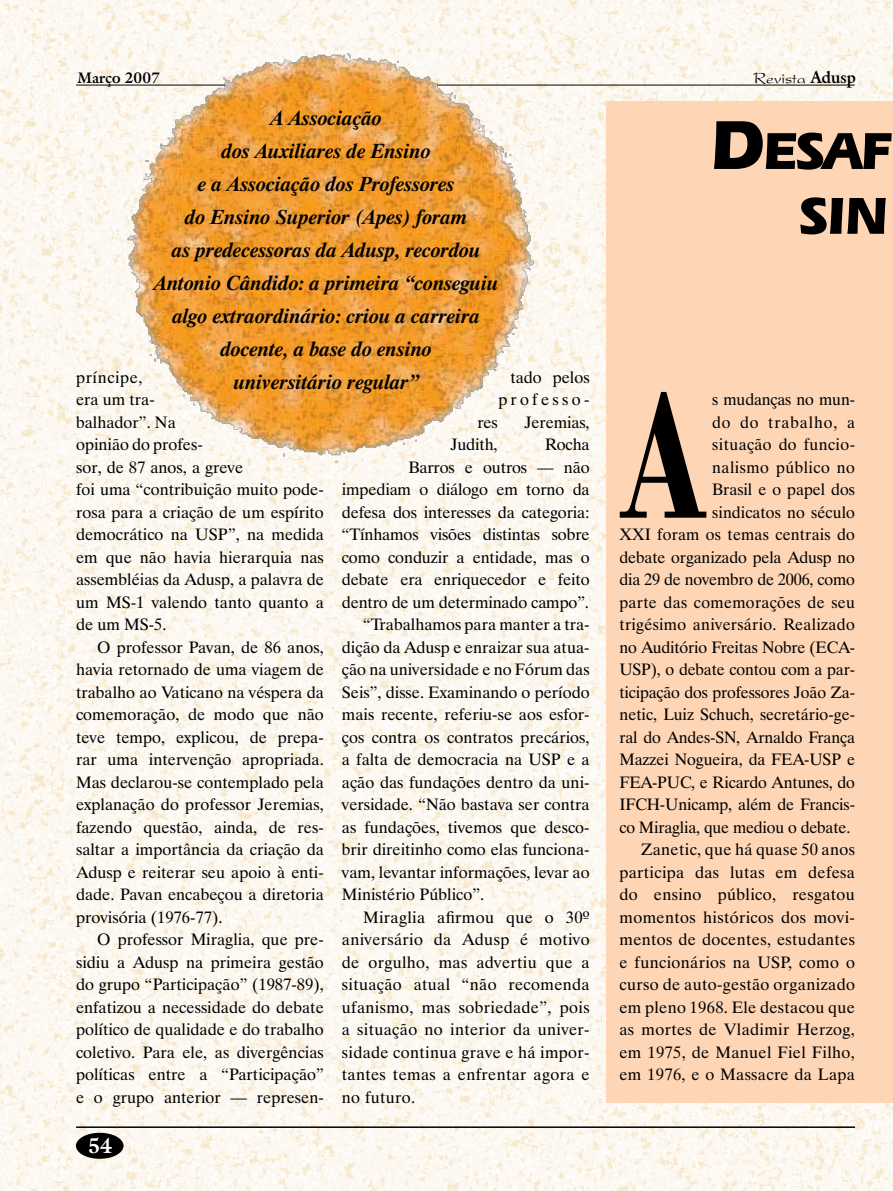
<style>
.page{position:relative;width:893px;height:1191px;background:#fff}
.page>*{position:absolute;margin:0;border:0;box-sizing:border-box;transform-origin:0 0}
.t1{font:700 189.6px "Bodoni BT";color:#000;scale:.7 1}
.t2{font:700 54px/64.8px "Eras IT Cby BT";letter-spacing:-.025em;color:#000;text-align:right}
.t3{font:italic 700 21px/33px "Dutch 801 BT";color:#000;text-align:center}
.t4{font:700 21px "Galliard IT Cby BT";color:#fff}
.t5{font:16.5px/22.5px "Dutch 801 BT";color:#000;text-align:justify}
.t6{font:16.5px/22.5px "Dutch 801 BT";letter-spacing:.02em;color:#000;text-align:right}
.t7{font:16.5px/22.5px "Dutch 801 BT";letter-spacing:.095em;color:#000;text-align:right}
.t8{font:16.5px "President";color:#000}
.t9{font:700 15px "Galliard IT Cby BT";color:#000}
.s1{font-family:"Galliard IT Cby BT";font-weight:700}
.s2{font-size:72px}
</style>
<div class="page">
<img style="left:0;top:0;width:893px;height:1191px">
<hr style="left:76px;top:1126px;width:779px;height:2px;background:#000">
<div style="left:76px;top:1132px;width:48px;height:26px;background:#000;border-radius:50%"></div>
<hr style="left:76px;top:85px;width:779px;height:1px;background:#000">
<div style="left:607px;top:101px;width:286px;height:1001px;background:#fed6b6"></div>
<img style="left:79px;top:41px;width:510px;height:425px">
<p class="t9" style="left:78px;top:68px;width:84px">Março 2007</p>
<p class="t8" style="left:754px;top:69px;width:104px">Revista <span class="s1">Adusp</span></p>
<p class="t3" style="left:154px;top:101px;width:346px">A Associação<br>dos Auxiliares de Ensino<br>e a Associação dos Professores<br>do Ensino Superior (Apes) foram<br>as predecessoras da Adusp, recordou<br>Antonio Cândido: a primeira “conseguiu algo extraordinário: criou a carreira docente, a base do ensino<br>universitário regular”</p>
<h2 class="t2" style="left:711px;top:118px;width:182px"><span class="s2">D</span>ESAF<br>SIN</h2>
<h1 class="t1" style="left:619px;top:338px;width:126px">A</h1>
<p class="t7" style="left:498px;top:365px;width:93px">tado pelos professo-</p>
<p class="t5" style="left:76px;top:365px;width:249px;text-align:left">príncipe,<br>era um tra-<br>balhador”. Na<br>opinião do profes-<br>sor, de 87 anos, a greve<br>foi uma “contribuição muito pode&shy;rosa para a criação de um espírito democrático na USP”, na medida em que não havia hierarquia nas assembléias da Adusp, a palavra de um MS-1 valendo tanto quanto a de um MS-5.</p>
<p class="t5" style="left:76px;top:635px;width:249px;text-indent:21px">O professor Pavan, de 86 anos, havia retornado de uma viagem de trabalho ao Vaticano na véspera da comemoração, de modo que não teve tempo, explicou, de prepa&shy;rar uma intervenção apropriada.<br>Mas declarou-se contemplado pela explanação do professor Jeremias, fazendo questão, ainda, de res&shy;saltar a importância da criação da Adusp e reiterar seu apoio à enti&shy;dade. Pavan encabeçou a diretoria provisória (1976-77).</p>
<p class="t5" style="left:76px;top:928px;width:249px;text-indent:21px">O professor Miraglia, que pre&shy;sidiu a Adusp na primeira gestão do grupo “Participação” (1987-89), enfatizou a necessidade do debate político de qualidade e do trabalho coletivo. Para ele, as divergências políticas entre a “Participação” e o grupo anterior — represen-</p>
<p class="t6" style="left:619px;top:388px;width:237px">s mudanças no mun-<br>do do trabalho, a<br>situação do funcio-<br>nalismo público no<br>Brasil e o papel dos<br>sindicatos no século<br>XXI foram os temas centrais do debate organizado pela Adusp no dia 29 de novembro de 2006, como parte das comemorações de seu trigésimo aniversário. Realizado no Auditório Freitas Nobre (ECA-<br>USP), o debate contou com a par&shy;ticipação dos professores João Za&shy;netic, Luiz Schuch, secretário-ge&shy;ral do Andes-SN, Arnaldo França<br>Mazzei Nogueira, da FEA-USP e<br>FEA-PUC, e Ricardo Antunes, do<br>IFCH-Unicamp, além de Francis&shy;co Miraglia, que mediou o debate.<br>Zanetic, que há quase 50 anos participa das lutas em defesa do ensino público, resgatou momentos históricos dos movi&shy;mentos de docentes, estudantes e funcionários na USP, como o curso de auto-gestão organizado em pleno 1968. Ele destacou que as mortes de Vladimir Herzog, em 1975, de Manuel Fiel Filho, em 1976, e o Massacre da Lapa</p>
<p class="t5" style="left:477px;top:410px;width:22px">res</p>
<p class="t5" style="left:524px;top:410px;width:67px">Jeremias,</p>
<p class="t5" style="left:450px;top:433px;width:49px">Judith,</p>
<p class="t5" style="left:545px;top:433px;width:46px">Rocha</p>
<p class="t5" style="left:408px;top:455px;width:183px">Barros e outros — não</p>
<p class="t5" style="left:342px;top:478px;width:249px">impediam o diálogo em torno da</p>
<p class="t5" style="left:342px;top:500px;width:249px">defesa dos interesses da categoria:</p>
<p class="t5" style="left:342px;top:523px;width:249px">“Tínhamos visões distintas sobre</p>
<p class="t5" style="left:342px;top:545px;width:249px">como conduzir a entidade, mas o</p>
<p class="t5" style="left:342px;top:568px;width:249px">debate era enriquecedor e feito</p>
<p class="t5" style="left:342px;top:590px;width:249px">dentro de um determinado campo”.</p>
<p class="t5" style="left:363px;top:613px;width:228px">“Trabalhamos para manter a tra-</p>
<p class="t5" style="left:342px;top:635px;width:249px">dição da Adusp e enraizar sua atua-</p>
<p class="t5" style="left:342px;top:658px;width:249px">ção na universidade e no Fórum das</p>
<p class="t5" style="left:342px;top:680px;width:249px">Seis”, disse. Examinando o período</p>
<p class="t5" style="left:342px;top:703px;width:249px">mais recente, referiu-se aos esfor-</p>
<p class="t5" style="left:342px;top:725px;width:249px">ços contra os contratos precários,</p>
<p class="t5" style="left:342px;top:748px;width:249px">a falta de democracia na USP e a</p>
<p class="t5" style="left:342px;top:770px;width:249px">ação das fundações dentro da uni-</p>
<p class="t5" style="left:342px;top:793px;width:249px">versidade. “Não bastava ser contra</p>
<p class="t5" style="left:342px;top:815px;width:249px">as fundações, tivemos que desco-</p>
<p class="t5" style="left:342px;top:838px;width:249px">brir direitinho como elas funciona-</p>
<p class="t5" style="left:342px;top:860px;width:249px">vam, levantar informações, levar ao</p>
<p class="t5" style="left:342px;top:883px;width:144px">Ministério Público”.</p>
<p class="t6" style="left:363px;top:905px;width:228px">Miraglia afirmou que o 30º</p>
<p class="t6" style="left:342px;top:928px;width:249px">aniversário da Adusp é motivo</p>
<p class="t6" style="left:342px;top:950px;width:249px">de orgulho, mas advertiu que a</p>
<p class="t6" style="left:342px;top:973px;width:249px">situação atual “não recomenda</p>
<p class="t6" style="left:342px;top:995px;width:249px">ufanismo, mas sobriedade”, pois</p>
<p class="t6" style="left:342px;top:1018px;width:249px">a situação no interior da univer-</p>
<p class="t6" style="left:342px;top:1040px;width:249px">sidade continua grave e há impor-</p>
<p class="t6" style="left:342px;top:1063px;width:249px">tantes temas a enfrentar agora e</p>
<p class="t6" style="left:342px;top:1085px;width:75px">no futuro.</p>
<p class="t4" style="left:88px;top:1131px;width:26px">54</p>
</div>
